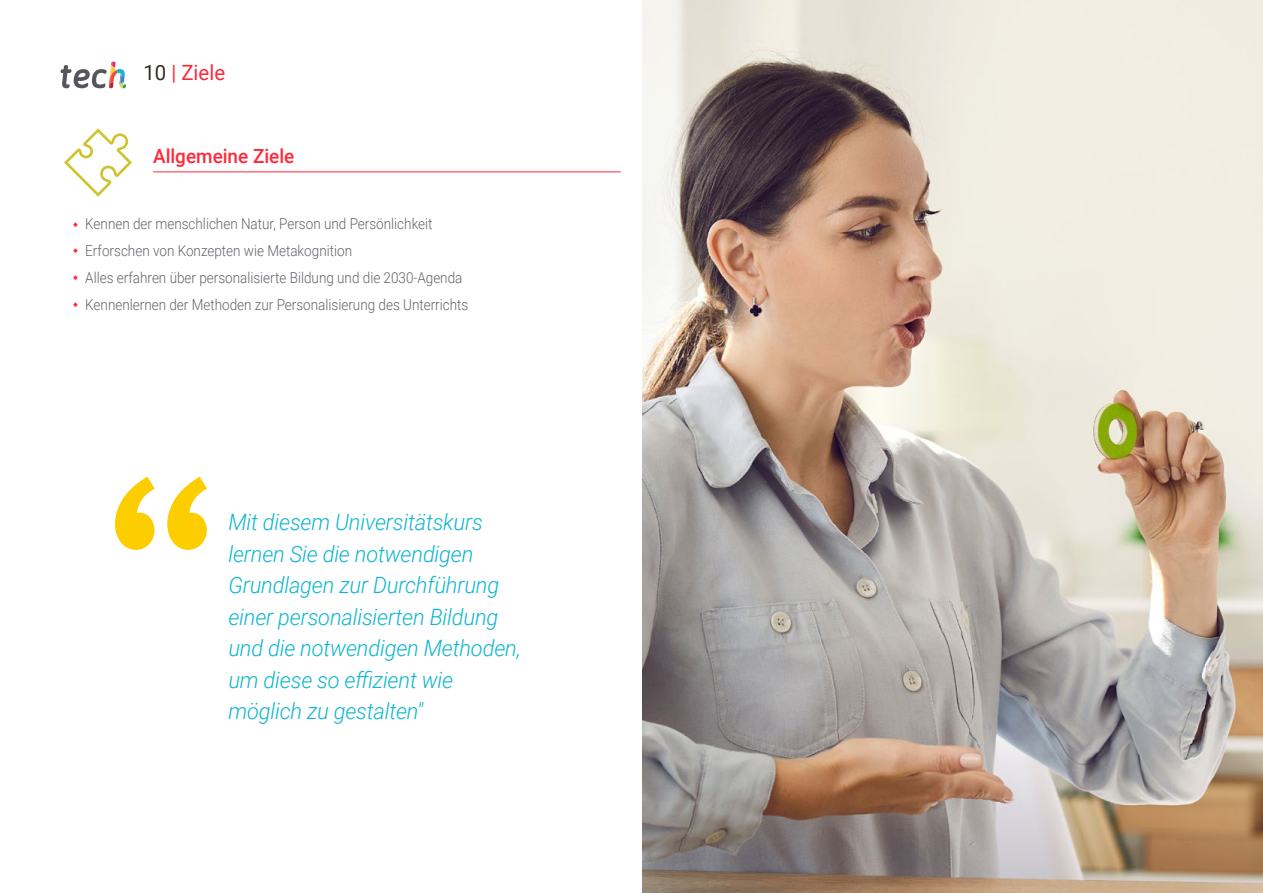
<style>
.page{position:relative;width:1263px;height:893px;background:#fff}
.page>*{position:absolute;margin:0;border:0;box-sizing:border-box;transform-origin:0 0}
.t1{font:italic 300 22.5px/31.5px "Roboto";letter-spacing:-.01em;color:#0fb6cf}
.t2{font:21px "Roboto";color:#ff293a}
.t3{font:500 19.5px "Roboto";color:#ff293a}
.t4{font:300 15px/26.7px "Roboto";color:#61646a;scale:.9 1}
.s1{color:#312e20}
</style>
<div class="page">
<hr style="left:153px;top:171px;width:468px;height:1px;background:#ff293a">
<svg style="left:64px;top:128px;width:68px;height:69px"></svg>
<img style="left:642px;top:0;width:621px;height:893px">
<svg style="left:115px;top:477px;width:92px;height:73px"></svg>
<svg style="left:61px;top:62px;width:65px;height:27px"></svg>
<h2 class="t2" style="left:144px;top:57px;width:83px"><span class="s1">10</span> | Ziele</h2>
<h3 class="t3" style="left:153px;top:143px;width:143px">Allgemeine Ziele</h3>
<p class="t4" style="left:85px;top:210px;width:427px">Kennen der menschlichen Natur, Person und Persönlichkeit Erforschen von Konzepten wie Metakognition<br>Alles erfahren über personalisierte Bildung und die 2030-Agenda Kennenlernen der Methoden zur Personalisierung des Unterrichts</p>
<h1 class="t1" style="left:228px;top:506px;width:294px">Mit diesem Universitätskurs lernen Sie die notwendigen<br>Grundlagen zur Durchführung einer personalisierten Bildung und die notwendigen Methoden, um diese so effizient wie möglich zu gestalten"</h1>
</div>
